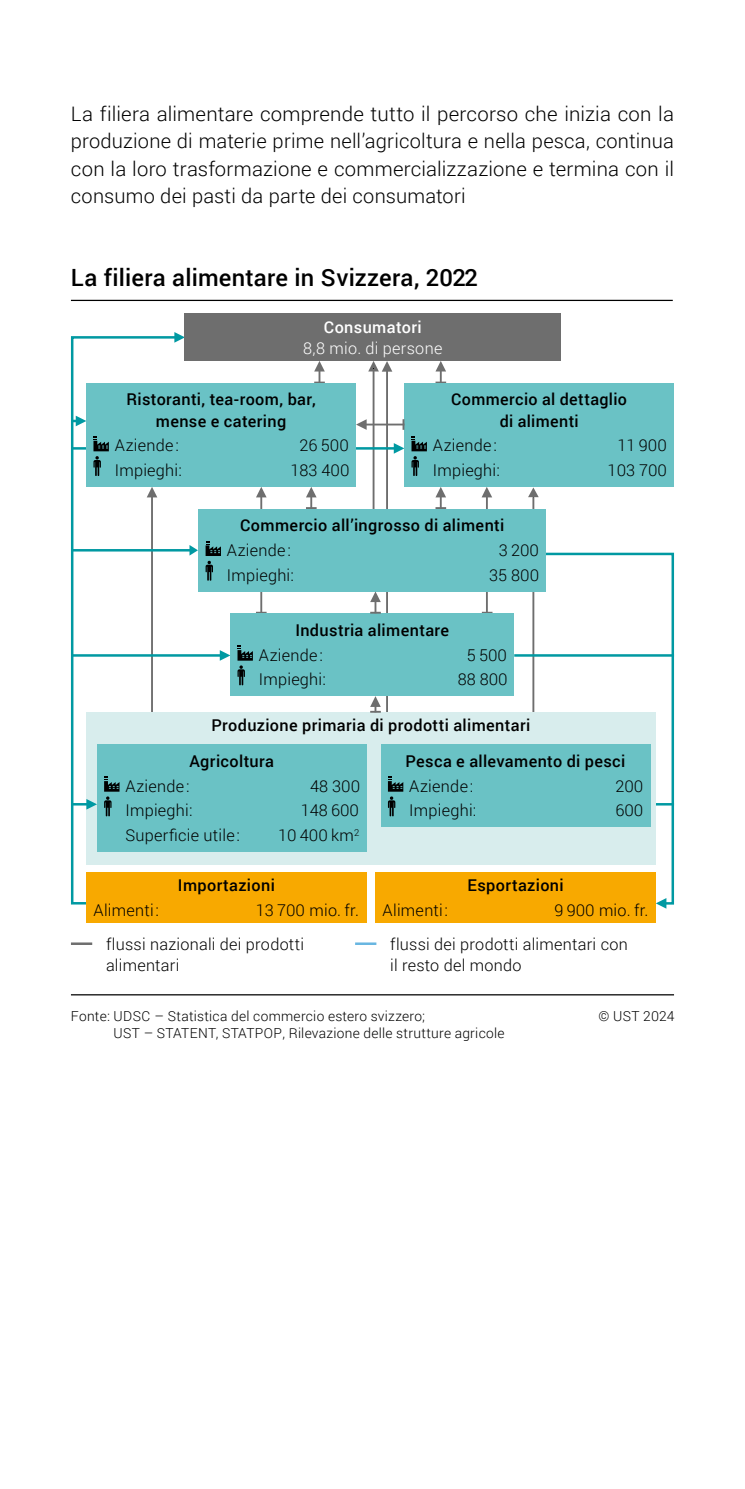
<style>
.page{position:relative;width:745px;height:1489px;background:#fff}
.page>*{position:absolute;margin:0;border:0;box-sizing:border-box;transform-origin:0 0}
.t1{font:500 23.75px "Roboto";letter-spacing:.01em;color:#000}
.Grundtext_I{font:300 20px/27.5px "Roboto";letter-spacing:.01em;color:#000;text-align:justify}
.t2{font:300 16.25px/21.2px "Roboto";letter-spacing:.015em;color:#000}
.t3{font:500 16.25px/24.8px "Roboto";letter-spacing:.02em;color:#000}
.t4{font:300 16.25px/21.2px "Roboto";letter-spacing:.015em;color:#fff;text-align:center}
.t5{font:300 13.75px "Roboto";letter-spacing:.02em;color:#000}
.s1{font-weight:500}
.s2{font-weight:300}
.s3{color:#fff}
</style>
<div class="page">
<svg style="left:314px;top:361px;width:10px;height:22px"></svg>
<svg style="left:482px;top:487px;width:10px;height:10px"></svg>
<hr style="left:485px;top:494px;width:2px;height:119px;background:#6e6e6e">
<svg style="left:481px;top:611px;width:11px;height:2px"></svg>
<hr style="left:386px;top:369px;width:2px;height:349px;background:#6e6e6e">
<svg style="left:528px;top:487px;width:10px;height:10px"></svg>
<hr style="left:532px;top:497px;width:2px;height:221px;background:#6e6e6e">
<svg style="left:435px;top:361px;width:11px;height:22px"></svg>
<svg style="left:306px;top:487px;width:10px;height:22px"></svg>
<svg style="left:368px;top:361px;width:24px;height:10px"></svg>
<hr style="left:372px;top:369px;width:2px;height:154px;background:#6e6e6e">
<svg style="left:256px;top:487px;width:10px;height:10px"></svg>
<svg style="left:256px;top:611px;width:10px;height:2px"></svg>
<hr style="left:260px;top:490px;width:2px;height:123px;background:#6e6e6e">
<svg style="left:174px;top:332px;width:11px;height:11px"></svg>
<svg style="left:393px;top:443px;width:11px;height:10px"></svg>
<hr style="left:72px;top:447px;width:323px;height:2px;background:#0099a2">
<svg style="left:189px;top:545px;width:9px;height:10px"></svg>
<hr style="left:72px;top:549px;width:119px;height:2px;background:#0099a2">
<svg style="left:220px;top:650px;width:10px;height:10px"></svg>
<hr style="left:72px;top:654px;width:150px;height:2px;background:#0099a2">
<svg style="left:655px;top:905px;width:11px;height:3px"></svg>
<svg style="left:509px;top:552px;width:165px;height:353px"></svg>
<hr style="left:514px;top:654px;width:159px;height:2px;background:#0099a2">
<hr style="left:650px;top:803px;width:23px;height:2px;background:#0099a2">
<div style="left:86px;top:712px;width:569px;height:153px;background:#d8eded"></div>
<div style="left:185px;top:314px;width:375px;height:47px;background:#6e6e6e"></div>
<div style="left:86px;top:383px;width:270px;height:104px;background:#6ac2c5"></div>
<div style="left:375px;top:872px;width:280px;height:50px;background:#f8a900"></div>
<div style="left:404px;top:383px;width:269px;height:104px;background:#6ac2c5"></div>
<svg style="left:411px;top:436px;width:15px;height:40px"></svg>
<div style="left:198px;top:509px;width:348px;height:82px;background:#6ac2c5"></div>
<svg style="left:205px;top:541px;width:16px;height:39px"></svg>
<div style="left:230px;top:613px;width:284px;height:83px;background:#6ac2c5"></div>
<svg style="left:237px;top:645px;width:16px;height:40px"></svg>
<div style="left:97px;top:744px;width:269px;height:107px;background:#6ac2c5"></div>
<div style="left:380px;top:744px;width:270px;height:83px;background:#6ac2c5"></div>
<svg style="left:387px;top:776px;width:16px;height:40px"></svg>
<svg style="left:71px;top:335px;width:108px;height:570px"></svg>
<svg style="left:356px;top:419px;width:10px;height:11px"></svg>
<svg style="left:402px;top:419px;width:2px;height:11px"></svg>
<hr style="left:365px;top:423px;width:39px;height:2px;background:#6e6e6e">
<hr style="left:71px;top:300px;width:601px;height:1px;background:#000">
<svg style="left:370px;top:591px;width:10px;height:22px"></svg>
<div style="left:86px;top:872px;width:280px;height:50px;background:#f8a900"></div>
<hr style="left:71px;top:994px;width:602px;height:1px;background:#000">
<svg style="left:370px;top:696px;width:17px;height:17px"></svg>
<hr style="left:71px;top:942px;width:21px;height:2px;background:#6e6e6e">
<hr style="left:355px;top:942px;width:21px;height:2px;background:#68b6e1">
<svg style="left:435px;top:487px;width:11px;height:22px"></svg>
<p class="Grundtext_I" style="left:71px;top:99px;width:604px">La filiera alimentare comprende tutto il percorso che inizia con la produzione di materie prime nell’agricoltura e nella pesca, continua con la loro trasformazione e commercializzazione e termina con il consumo dei pasti da parte dei consumatori</p>
<p class="t1" style="left:71px;top:260px;width:408px">La filiera alimentare in Svizzera, 2022</p>
<p class="t4" style="left:303px;top:315px;width:141px"><span class="s1">Consumatori<br></span>8,8 mio. di persone</p>
<p class="t3" style="left:126px;top:388px;width:191px;line-height:21.2px;text-align:center">Ristoranti, tea-room, bar, mense e catering</p>
<p class="t2" style="left:115px;top:434px;width:66px">Aziende:</p>
<p class="t2" style="left:299px;top:434px;width:51px">26 500</p>
<p class="t2" style="left:115px;top:459px;width:69px">Impieghi:</p>
<p class="t2" style="left:290px;top:459px;width:60px">183 400</p>
<p class="t3" style="left:451px;top:388px;width:177px;line-height:21.2px;text-align:center">Commercio al dettaglio di alimenti</p>
<p class="t2" style="left:432px;top:434px;width:66px">Aziende:</p>
<p class="t2" style="left:617px;top:434px;width:51px">11 900</p>
<p class="t2" style="left:432px;top:459px;width:69px">Impieghi:</p>
<p class="t2" style="left:607px;top:459px;width:61px">103 700</p>
<p class="t3" style="left:227px;top:512px;width:279px;text-indent:13px">Commercio all’ingrosso di alimenti<br><span class="s2">Aziende:</span></p>
<p class="t2" style="left:498px;top:539px;width:42px">3 200</p>
<p class="t2" style="left:227px;top:564px;width:69px">Impieghi:</p>
<p class="t2" style="left:489px;top:564px;width:51px">35 800</p>
<p class="t3" style="left:258px;top:617px;width:192px;text-indent:36px">Industria alimentare<br><span class="s2">Aziende:</span></p>
<p class="t2" style="left:466px;top:643px;width:42px">5 500</p>
<p class="t2" style="left:258px;top:668px;width:69px">Impieghi:</p>
<p class="t2" style="left:457px;top:668px;width:51px">88 800</p>
<p class="t3" style="left:211px;top:712px;width:320px">Produzione primaria di prodotti alimentari</p>
<p class="t3" style="left:125px;top:748px;width:150px;text-indent:64px">Agricoltura<br><span class="s2">Aziende:</span></p>
<p class="t2" style="left:310px;top:774px;width:51px">48 300</p>
<p class="t3" style="left:405px;top:748px;width:221px">Pesca e allevamento di pesci<br><span class="s2">Aziende:</span></p>
<p class="t2" style="left:615px;top:774px;width:29px">200</p>
<p class="t2" style="left:125px;top:799px;width:69px">Impieghi:</p>
<p class="t2" style="left:300px;top:799px;width:60px">148 600</p>
<p class="t2" style="left:125px;top:824px;width:116px">Superficie utile:</p>
<p class="t2" style="left:278px;top:824px;width:83px">10 400 km<sup>2</sup></p>
<p class="t2" style="left:409px;top:799px;width:69px">Impieghi:</p>
<p class="t2" style="left:615px;top:799px;width:29px">600</p>
<p class="t3" style="left:178px;top:871px;width:98px">Importazioni</p>
<p class="t3" style="left:467px;top:871px;width:98px">Esportazioni</p>
<p class="t2" style="left:93px;top:898px;width:67px">Alimenti:</p>
<p class="t2" style="left:255px;top:898px;width:104px">13 700 mio. fr.</p>
<p class="t2" style="left:382px;top:898px;width:67px">Alimenti:</p>
<p class="t2" style="left:554px;top:898px;width:95px">9 900 mio. fr.</p>
<p class="t2" style="left:106px;top:932px;width:199px">flussi nazionali dei prodotti alimentari</p>
<p class="t2" style="left:390px;top:932px;width:239px">flussi dei prodotti alimentari con il resto del mondo</p>
<p class="t5" style="left:71px;top:1006px;width:355px">Fonte: UDSC – Statistica del commercio estero svizzero;</p>
<p class="t5" style="left:598px;top:1006px;width:77px">© UST 2024</p>
<p class="t5" style="left:71px;top:1023px;width:435px"><span class="s3">Fonte:</span> UST – STATENT, STATPOP, Rilevazione delle strutture agricole</p>
</div>
